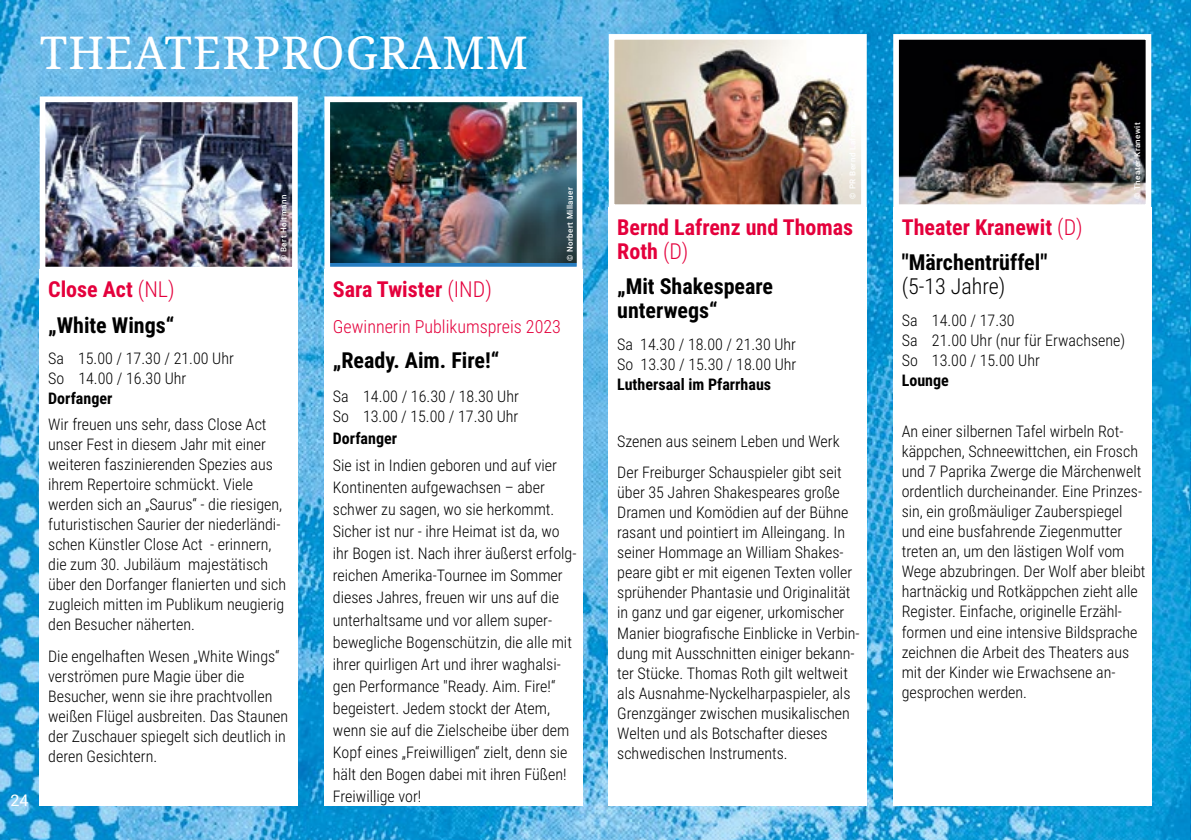
<style>
.page{position:relative;width:1191px;height:840px;background:#fff}
.page>*{position:absolute;margin:0;border:0;box-sizing:border-box;transform-origin:0 0}
.t1{font:45px "Droid Serif";letter-spacing:.025em;color:#fff}
.t2{font:700 22px/35.4px "Roboto Condensed";color:#000}
.t3{font:700 22px/24px "Roboto Condensed";color:#e4003c}
.t4{font:300 22px "Roboto Condensed";color:#000}
.t5{font:300 18px "Roboto Condensed";color:#e4003c}
.t6{font:300 16px/20px "Roboto Condensed";color:#000}
.t7{font:700 16px "Roboto Condensed";color:#000}
.t8{font:16px "Roboto";color:#fff}
.t9{font:500 8px "Roboto";letter-spacing:.05em;color:#fff}
.s1{color:#e4003c}
.s2{font-weight:300;color:#e4003c}
.s3{font-weight:300}
</style>
<div class="page">
<img style="left:0;top:0;width:1190px;height:839px">
<div style="left:40px;top:269px;width:258px;height:536px;background:#fff"></div>
<div style="left:324px;top:269px;width:258px;height:536px;background:#fff"></div>
<img style="left:321px;top:94px;width:264px;height:181px">
<img style="left:37px;top:94px;width:263px;height:181px">
<div style="left:893px;top:207px;width:258px;height:598px;background:#fff"></div>
<img style="left:890px;top:31px;width:264px;height:182px">
<div style="left:609px;top:207px;width:257px;height:598px;background:#fff"></div>
<img style="left:606px;top:31px;width:263px;height:182px">
<img style="left:1190px;top:0;width:1px;height:839px">
<h1 class="t1" style="left:40px;top:22px;width:490px">THEATERPROGRAMM</h1>
<p class="t8" style="left:10px;top:788px;width:19px">24</p>
<p class="t9" style="left:278px;top:261px;width:67px;rotate:-90deg">© Bert Holtmann</p>
<p class="t9" style="left:564px;top:261px;width:75px;rotate:-90deg">© Norbert Millauer</p>
<h2 class="t2" style="left:48px;top:271px;width:128px"><span class="s1">Close Act</span> <span class="s2">(NL) </span>„White Wings“</h2>
<p class="t6" style="left:48px;top:348px;width:187px">Sa 15.00 / 17.30 / 21.00 Uhr<br>So 14.00 / 16.30 Uhr</p>
<p class="t7" style="left:48px;top:387px;width:66px">Dorfanger</p>
<p class="t6" style="left:48px;top:413px;width:239px">Wir freuen uns sehr, dass Close Act unser Fest in diesem Jahr mit einer weiteren faszinierenden Spezies aus ihrem Repertoire schmückt. Viele werden sich an „Saurus“ - die riesigen, futuristischen Saurier der niederländi&shy;schen Künstler Close Act - erinnern, die zum 30. Jubiläum majestätisch über den Dorfanger flanierten und sich zugleich mitten im Publikum neugierig den Besucher näherten.</p>
<p class="t6" style="left:48px;top:645px;width:241px">Die engelhaften Wesen „White Wings“ verströmen pure Magie über die Besucher, wenn sie ihre prachtvollen weißen Flügel ausbreiten. Das Staunen der Zuschauer spiegelt sich deutlich in deren Gesichtern.</p>
<h2 class="t3" style="left:333px;top:276px;width:160px">Sara Twister <span class="s3">(IND)</span></h2>
<p class="t5" style="left:333px;top:313px;width:229px">Gewinnerin Publikumspreis 2023</p>
<h2 class="t2" style="left:333px;top:341px;width:168px">„Ready. Aim. Fire!“</h2>
<p class="t6" style="left:333px;top:385px;width:188px">Sa 14.00 / 16.30 / 18.30 Uhr<br>So 13.00 / 15.00 / 17.30 Uhr</p>
<p class="t7" style="left:333px;top:426px;width:66px">Dorfanger</p>
<p class="t6" style="left:333px;top:454px;width:245px;line-height:22px">Sie ist in Indien geboren und auf vier Kontinenten aufgewachsen – aber schwer zu sagen, wo sie herkommt.<br>Sicher ist nur - ihre Heimat ist da, wo ihr Bogen ist. Nach ihrer äußerst erfolg&shy;reichen Amerika-Tournee im Sommer dieses Jahres, freuen wir uns auf die unterhaltsame und vor allem super&shy;bewegliche Bogenschützin, die alle mit ihrer quirligen Art und ihrer waghalsi&shy;gen Performance "Ready. Aim. Fire!“ begeistert. Jedem stockt der Atem, wenn sie auf die Zielscheibe über dem Kopf eines „Freiwilligen“ zielt, denn sie hält den Bogen dabei mit ihren Füßen!<br>Freiwillige vor!</p>
<h2 class="t3" style="left:617px;top:214px;width:237px">Bernd Lafrenz und Thomas<br>Roth <span class="s3">(D)</span></h2>
<h2 class="t2" style="left:617px;top:273px;width:157px;line-height:24px">„Mit Shakespeare unterwegs“</h2>
<p class="t6" style="left:617px;top:333px;width:181px">Sa 14.30 / 18.00 / 21.30 Uhr<br>So 13.30 / 15.30 / 18.00 Uhr</p>
<p class="t7" style="left:617px;top:373px;width:155px">Luthersaal im Pfarrhaus</p>
<p class="t6" style="left:617px;top:424px;width:226px;line-height:31.4px">Szenen aus seinem Leben und Werk<br>Der Freiburger Schauspieler gibt seit</p>
<p class="t6" style="left:617px;top:482px;width:244px">über 35 Jahren Shakespeares große Dramen und Komödien auf der Bühne rasant und pointiert im Alleingang. In seiner Hommage an William Shakes&shy;peare gibt er mit eigenen Texten voller sprühender Phantasie und Originalität in ganz und gar eigener, urkomischer Manier biografische Einblicke in Verbin&shy;dung mit Ausschnitten einiger bekann&shy;ter Stücke. Thomas Roth gilt weltweit als Ausnahme-Nyckelharpaspieler, als Grenzgänger zwischen musikalischen Welten und als Botschafter dieses schwedischen Instruments.</p>
<p class="t9" style="left:1131px;top:198px;width:77px;rotate:-90deg">© Theater Kranewit</p>
<h2 class="t2" style="left:901px;top:208px;width:182px"><span class="s1">Theater Kranewit</span> <span class="s2">(D) </span>"Märchentrüffel"</h2>
<h2 class="t4" style="left:901px;top:271px;width:105px">(5-13 Jahre)</h2>
<p class="t6" style="left:901px;top:309px;width:225px">Sa 14.00 / 17.30<br>Sa 21.00 Uhr (nur für Erwachsene)<br>So 13.00 / 15.00 Uhr</p>
<p class="t7" style="left:901px;top:369px;width:49px">Lounge</p>
<p class="t6" style="left:901px;top:421px;width:245px">An einer silbernen Tafel wirbeln Rot&shy;käppchen, Schneewittchen, ein Frosch und 7 Paprika Zwerge die Märchenwelt ordentlich durcheinander. Eine Prinzes&shy;sin, ein großmäuliger Zauberspiegel und eine busfahrende Ziegenmutter treten an, um den lästigen Wolf vom Wege abzubringen. Der Wolf aber bleibt hartnäckig und Rotkäppchen zieht alle Register. Einfache, originelle Erzähl&shy;formen und eine intensive Bildsprache zeichnen die Arbeit des Theaters aus mit der Kinder wie Erwachsene an&shy;gesprochen werden.</p>
</div>
